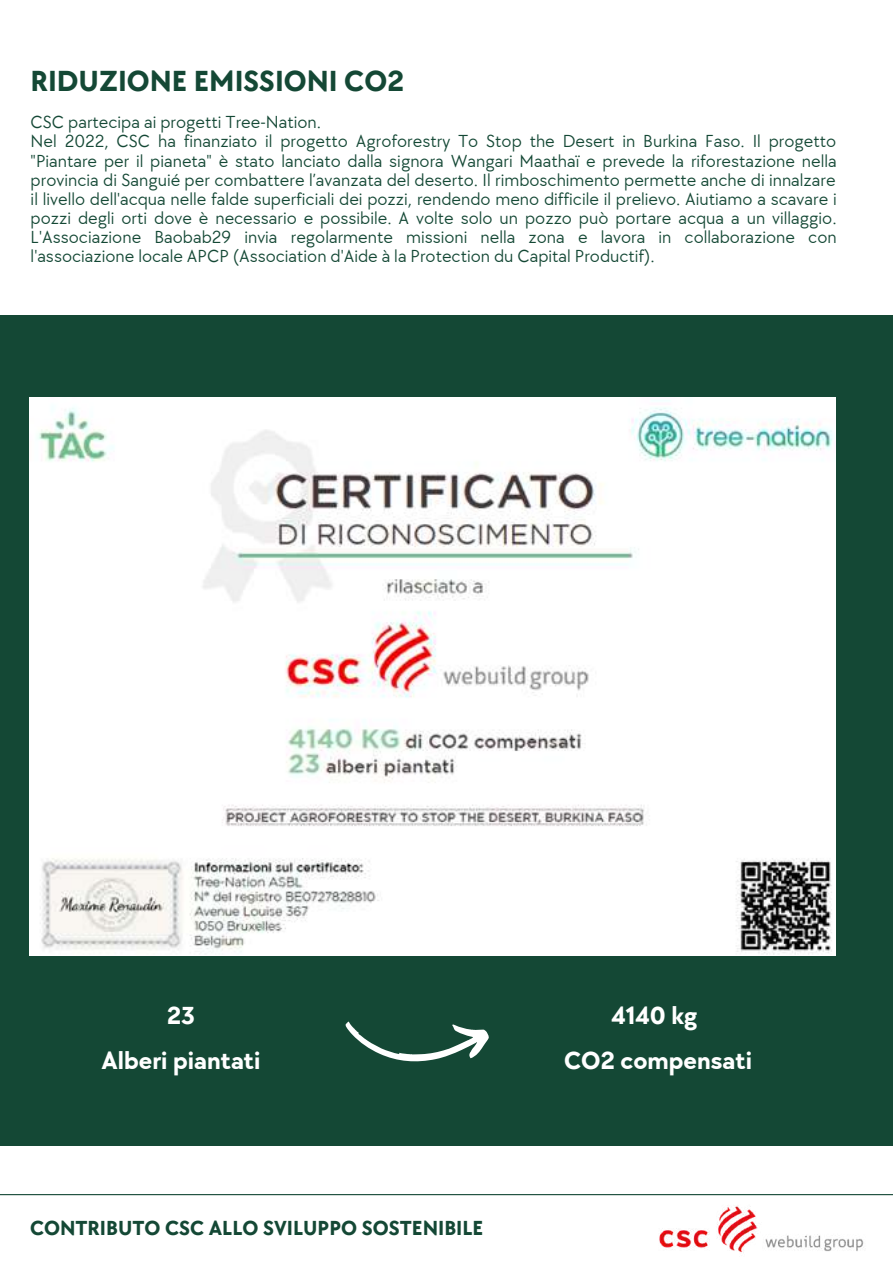
<style>
.page{position:relative;width:893px;height:1264px;background:#fff}
.page>*{position:absolute;margin:0;border:0;box-sizing:border-box;transform-origin:0 0}
.t1{font:700 30px "TT Chocolates";color:#144835}
.t2{font:700 25.5px/45.3px "TT Chocolates";color:#fff;text-align:center}
.t3{font:700 21px "TT Chocolates";color:#144835}
.t4{font:18px/19px "TT Chocolates";color:#144835}
</style>
<div class="page">
<hr style="left:0;top:1193px;width:892px;height:2px;background:#144835">
<div style="left:0;top:315px;width:892px;height:830px;background:#144835"></div>
<img style="left:29px;top:397px;width:806px;height:558px">
<img style="left:629px;top:1145px;width:263px;height:108px">
<svg style="left:345px;top:1021px;width:144px;height:41px"></svg>
<h1 class="t1" style="left:30px;top:64px;width:375px">RIDUZIONE EMISSIONI CO2</h1>
<p class="t4" style="left:31px;top:113px;width:807px">CSC partecipa ai progetti Tree-Nation.<br>Nel 2022, CSC ha finanziato il progetto Agroforestry To Stop the Desert in Burkina Faso. Il progetto "Piantare per il pianeta" è stato lanciato dalla signora Wangari Maathaï e prevede la riforestazione nella provincia di Sanguié per combattere l’avanzata del deserto. Il rimboschimento permette anche di innalzare il livello dell'acqua nelle falde superficiali dei pozzi, rendendo meno difficile il prelievo. Aiutiamo a scavare i pozzi degli orti dove è necessario e possibile. A volte solo un pozzo può portare acqua a un villaggio.<br>L'Associazione Baobab29 invia regolarmente missioni nella zona e lavora in collaborazione con l'associazione locale APCP (Association d'Aide à la Protection du Capital Productif).</p>
<h2 class="t2" style="left:167px;top:993px;width:30px">23</h2>
<h2 class="t2" style="left:564px;top:993px;width:189px">4140 kg<br>CO2 compensati</h2>
<h2 class="t2" style="left:102px;top:1039px;width:160px">Alberi piantati</h2>
<p class="t3" style="left:30px;top:1215px;width:455px">CONTRIBUTO CSC ALLO SVILUPPO SOSTENIBILE</p>
</div>
